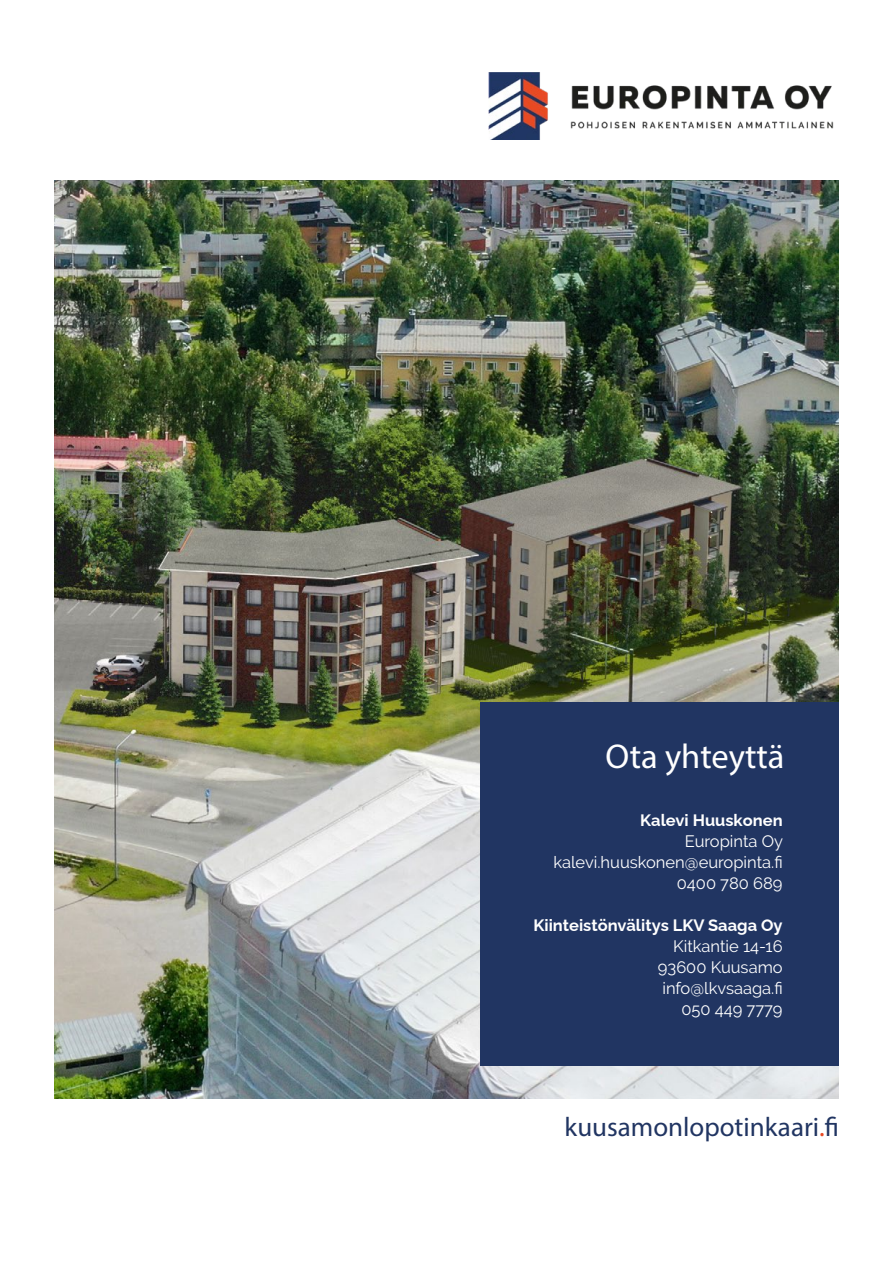
<style>
.page{position:relative;width:893px;height:1263px;background:#fff}
.page>*{position:absolute;margin:0;border:0;box-sizing:border-box;transform-origin:0 0}
.t1{font:34.5px "Myriad Pro";color:#fff}
.subtitle{font:27px "Myriad Pro";color:#213562}
.subtitle-2{font:16.5px/21px "Raleway";color:#fff;text-align:right}
.subtitle-3{font:100 16.5px "Raleway";color:#fff}
.s1{font-weight:100}
.s2{color:#e84923}
</style>
<div class="page">
<img style="left:54px;top:180px;width:785px;height:918px">
<div style="left:480px;top:702px;width:359px;height:363px;background:#213562"></div>
<img style="left:488px;top:72px;width:346px;height:67px">
<p class="t1" style="left:605px;top:735px;width:181px">Ota yhteyttä</p>
<p class="subtitle-2" style="left:553px;top:809px;width:231px"><span class="s1">Kalevi Huuskonen<br></span>Europinta Oy kalevi.huuskonen@europinta.fi<br>0400 780 689</p>
<p class="subtitle-3" style="left:533px;top:912px;width:251px">Kiinteistönvälitys LKV Saaga Oy</p>
<p class="subtitle-2" style="left:658px;top:935px;width:126px">Kitkantie 14-16<br>93600 Kuusamo info@lkvsaaga.fi<br>050 449 7779</p>
<p class="subtitle" style="left:565px;top:1111px;width:276px">kuusamonlopotinkaari<span class="s2">.</span>fi</p>
</div>
